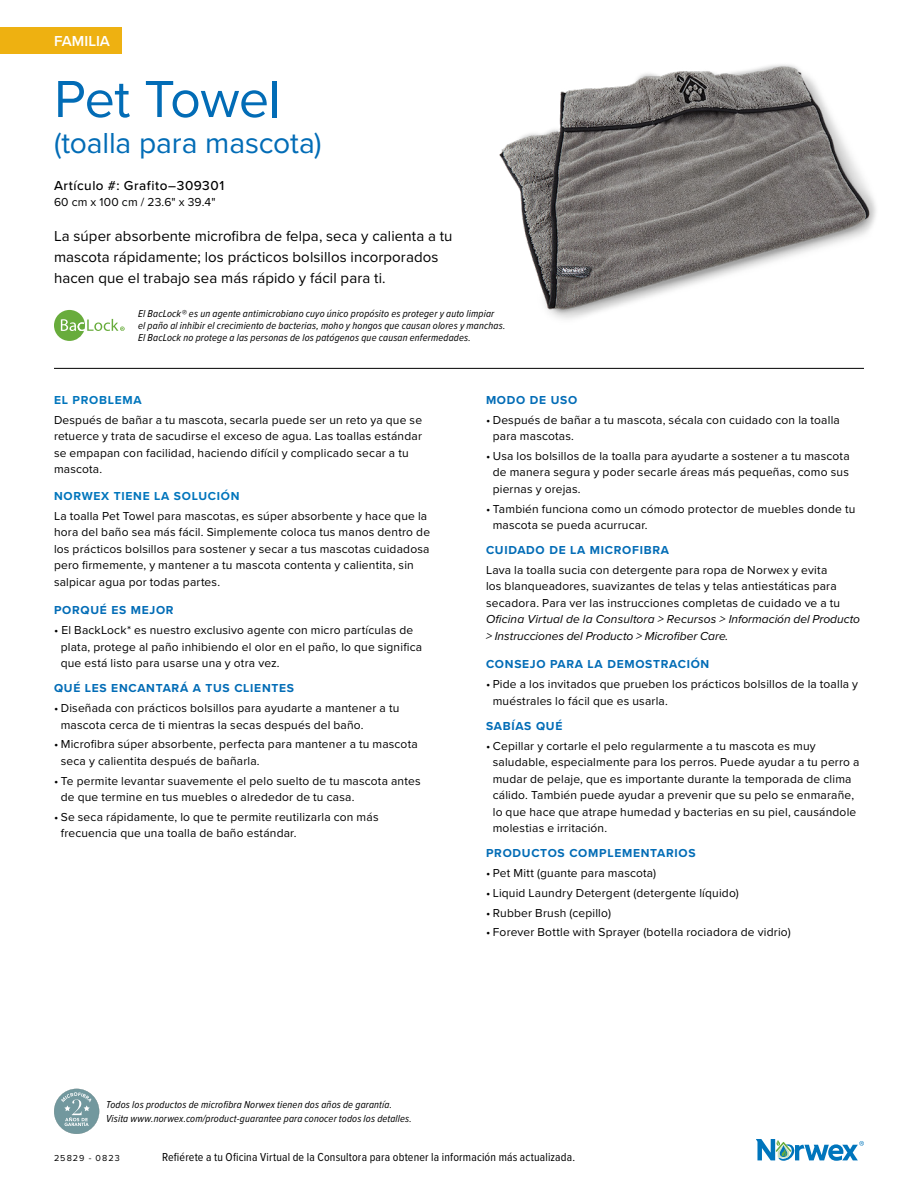
<style>
.page{position:relative;width:918px;height:1188px;background:#fff}
.page>*{position:absolute;margin:0;border:0;box-sizing:border-box;transform-origin:0 0}
.t1{font:54px "Proxima Nova";letter-spacing:-.015em;color:#026cb6}
.t2{font:30px "Proxima Nova";letter-spacing:-.005em;color:#026cb6}
.t3{font:15px/21px "Proxima Nova";letter-spacing:.005em;color:#000}
.t4{font:600 15px "Proxima Nova";color:#fff}
.t5{font:500 13.5px "Proxima Nova";letter-spacing:.04em;color:#000}
.t6{font:12px/16.5px "Proxima Nova";letter-spacing:.015em;color:#000}
.t7{font:700 12px "Proxima Nova";letter-spacing:.06em;color:#026cb6}
.t8{font:italic 12px/16.5px "Proxima Nova";color:#000}
.t9{font:12px "Proxima Nova Cond";letter-spacing:.015em;color:#000}
.t10{font:700 12px "Proxima Nova";letter-spacing:.06em;color:#0075bc}
.t11{font:italic 10.5px/12px "Proxima Nova Cond";letter-spacing:.015em;color:#000}
.t12{font:9px "Proxima Nova";letter-spacing:.12em;color:#000}
</style>
<div class="page">
<div style="left:0;top:27px;width:122px;height:27px;background:#eeb111"></div>
<hr style="left:54px;top:368px;width:810px;height:1px;background:#000">
<svg style="left:756px;top:1139px;width:108px;height:22px"></svg>
<svg style="left:54px;top:1089px;width:45px;height:45px"></svg>
<img style="left:499px;top:64px;width:377px;height:255px">
<svg style="left:54px;top:310px;width:71px;height:31px"></svg>
<p class="t4" style="left:54px;top:32px;width:58px">FAMILIA</p>
<h1 class="t1" style="left:54px;top:67px;width:228px">Pet Towel</h1>
<h2 class="t2" style="left:54px;top:125px;width:269px">(toalla para mascota)</h2>
<p class="t5" style="left:54px;top:177px;width:172px">Artículo #: Grafito–309301</p>
<p class="t6" style="left:54px;top:194px;width:163px">60 cm x 100 cm / 23.6" x 39.4"</p>
<p class="t3" style="left:54px;top:226px;width:400px">La súper absorbente microfibra de felpa, seca y calienta a tu mascota rápidamente; los prácticos bolsillos incorporados hacen que el trabajo sea más rápido y fácil para ti.</p>
<p class="t11" style="left:138px;top:308px;width:369px">El BacLock® es un agente antimicrobiano cuyo único propósito es proteger y auto limpiar<br>el paño al inhibir el crecimiento de bacterias, moho y hongos que causan olores y manchas.<br>El BacLock no protege a las personas de los patógenos que causan enfermedades.</p>
<p class="t10" style="left:54px;top:393px;width:89px">EL PROBLEMA</p>
<p class="t6" style="left:54px;top:412px;width:370px">Después de bañar a tu mascota, secarla puede ser un reto ya que se retuerce y trata de sacudirse el exceso de agua. Las toallas estándar se empapan con facilidad, haciendo difícil y complicado secar a tu mascota.</p>
<p class="t10" style="left:54px;top:489px;width:187px">NORWEX TIENE LA SOLUCIÓN</p>
<p class="t6" style="left:54px;top:508px;width:378px">La toalla Pet Towel para mascotas, es súper absorbente y hace que la hora del baño sea más fácil. Simplemente coloca tus manos dentro de los prácticos bolsillos para sostener y secar a tus mascotas cuidadosa pero firmemente, y mantener a tu mascota contenta y calientita, sin salpicar agua por todas partes.</p>
<p class="t7" style="left:54px;top:603px;width:121px">PORQUÉ ES MEJOR</p>
<p class="t6" style="left:61px;top:622px;width:363px;text-indent:-7px">• El BackLock* es nuestro exclusivo agente con micro partículas de plata, protege al paño inhibiendo el olor en el paño, lo que significa que está listo para usarse una y otra vez.</p>
<p class="t7" style="left:54px;top:681px;width:242px">QUÉ LES ENCANTARÁ A TUS CLIENTES</p>
<p class="t6" style="left:61px;top:700px;width:340px;text-indent:-7px">• Diseñada con prácticos bolsillos para ayudarte a mantener a tu mascota cerca de ti mientras la secas después del baño.</p>
<p class="t6" style="left:61px;top:736px;width:359px;text-indent:-7px">• Microfibra súper absorbente, perfecta para mantener a tu mascota seca y calientita después de bañarla.</p>
<p class="t6" style="left:61px;top:773px;width:361px;text-indent:-7px">• Te permite levantar suavemente el pelo suelto de tu mascota antes de que termine en tus muebles o alrededor de tu casa.</p>
<p class="t6" style="left:61px;top:809px;width:319px;text-indent:-7px">• Se seca rápidamente, lo que te permite reutilizarla con más frecuencia que una toalla de baño estándar.</p>
<p class="t7" style="left:486px;top:393px;width:93px">MODO DE USO</p>
<p class="t6" style="left:493px;top:412px;width:349px;text-indent:-7px">• Después de bañar a tu mascota, sécala con cuidado con la toalla para mascotas.</p>
<p class="t6" style="left:493px;top:448px;width:358px;text-align:justify;text-indent:-7px">• Usa los bolsillos de la toalla para ayudarte a sostener a tu mascota de manera segura y poder secarle áreas más pequeñas, como sus piernas y orejas.</p>
<p class="t6" style="left:493px;top:501px;width:364px;text-indent:-7px">• También funciona como un cómodo protector de muebles donde tu mascota se pueda acurrucar.</p>
<p class="t7" style="left:486px;top:543px;width:185px">CUIDADO DE LA MICROFIBRA</p>
<p class="t6" style="left:486px;top:562px;width:356px">Lava la toalla sucia con detergente para ropa de Norwex y evita los blanqueadores, suavizantes de telas y telas antiestáticas para secadora. Para ver las instrucciones completas de cuidado ve a tu</p>
<p class="t8" style="left:486px;top:611px;width:376px">Oficina Virtual de la Consultora &gt; Recursos &gt; Información del Producto &gt; Instrucciones del Producto &gt; Microfiber Care.</p>
<p class="t7" style="left:486px;top:657px;width:225px">CONSEJO PARA LA DEMOSTRACIÓN</p>
<p class="t6" style="left:493px;top:676px;width:367px;text-indent:-7px">• Pide a los invitados que prueben los prácticos bolsillos de la toalla y muéstrales lo fácil que es usarla.</p>
<p class="t7" style="left:486px;top:719px;width:78px">SABÍAS QUÉ</p>
<p class="t6" style="left:493px;top:738px;width:368px;text-indent:-7px">• Cepillar y cortarle el pelo regularmente a tu mascota es muy saludable, especialmente para los perros. Puede ayudar a tu perro a mudar de pelaje, que es importante durante la temporada de clima cálido. También puede ayudar a prevenir que su pelo se enmarañe, lo que hace que atrape humedad y bacterias en su piel, causándole molestias e irritación.</p>
<p class="t7" style="left:486px;top:846px;width:211px">PRODUCTOS COMPLEMENTARIOS</p>
<p class="t6" style="left:486px;top:865px;width:172px">• Pet Mitt (guante para mascota)</p>
<p class="t6" style="left:486px;top:885px;width:254px">• Liquid Laundry Detergent (detergente líquido)</p>
<p class="t6" style="left:486px;top:905px;width:127px">• Rubber Brush (cepillo)</p>
<p class="t6" style="left:486px;top:924px;width:306px">• Forever Bottle with Sprayer (botella rociadora de vidrio)</p>
<p class="t11" style="left:106px;top:1098px;width:307px;line-height:13.5px">Todos los productos de microfibra Norwex tienen dos años de garantía.<br>Visita www.norwex.com/product-guarantee para conocer todos los detalles.</p>
<p class="t12" style="left:54px;top:1152px;width:67px">25829 - 0823</p>
<p class="t9" style="left:162px;top:1150px;width:415px">Refiérete a tu Oficina Virtual de la Consultora para obtener la información más actualizada.</p>
</div>
